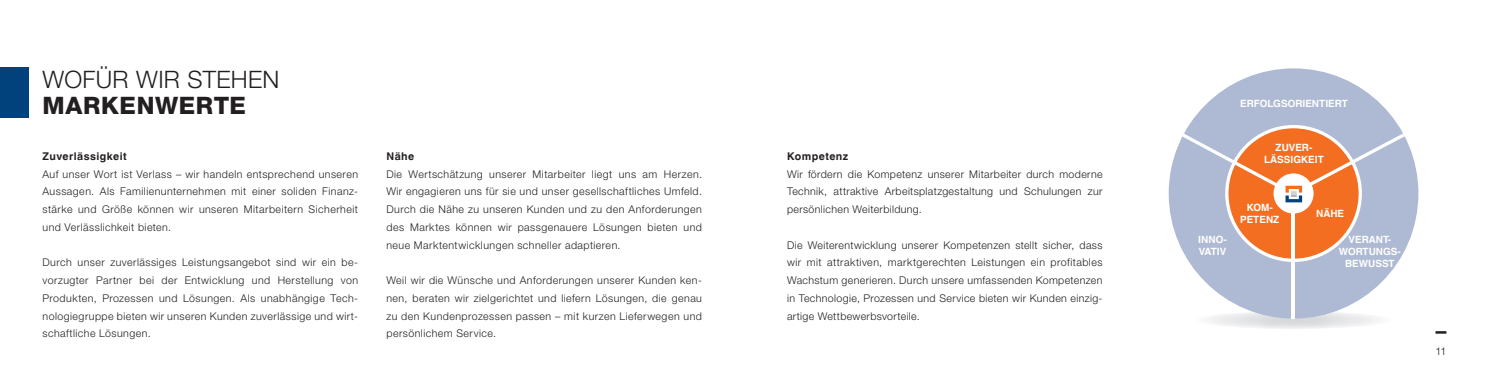
<style>
.page{position:relative;width:1489px;height:373px;background:#fff}
.page>*{position:absolute;margin:0;border:0;box-sizing:border-box;transform-origin:0 0}
.LÄPPLE_CD_Headline{font:300 24px "Helvetica Neue LT Pro";letter-spacing:.01em;color:#231f20}
.LÄPPLE_CD_Headline-2{font:800 24px "Helvetica Neue LT Pro";letter-spacing:.025em;color:#231f20}
.Fliesstext_Headline{font:300 10.62px/17.8px "Helvetica Neue LT Pro";letter-spacing:.04em;color:#231f20;text-align:justify}
.Fliesstext_Headline-2{font:700 10.62px "Helvetica World";letter-spacing:.045em;color:#231f20}
.t1{font:700 10px/11.9px "Helvetica World";color:#fff;text-align:center}
</style>
<div class="page">
<div style="left:0;top:67px;width:28px;height:50px;background:#01427c"></div>
<img style="left:1208px;top:310px;width:171px;height:18px">
<div style="left:1168px;top:68px;width:250px;height:250px;background:#aeb9d3;border-radius:50%"></div>
<hr style="left:1291px;top:194px;width:3px;height:124px;background:#fff">
<svg style="left:1182px;top:125px;width:222px;height:136px"></svg>
<svg style="left:1435px;top:331px;width:11px;height:2px"></svg>
<p class="LÄPPLE_CD_Headline" style="left:43px;top:65px;width:238px">WOFÜR WIR STEHEN</p>
<p class="LÄPPLE_CD_Headline-2" style="left:43px;top:90px;width:205px">MARKENWERTE</p>
<p class="Fliesstext_Headline-2" style="left:43px;top:150px;width:86px">Zuverlässigkeit</p>
<p class="Fliesstext_Headline" style="left:43px;top:164px;width:317px">Auf unser Wort ist Verlass – wir handeln entsprechend unseren Aussagen. Als Familienunternehmen mit einer soliden Finanz&shy;stärke und Größe können wir unseren Mitarbeitern Sicherheit und Verlässlichkeit bieten.</p>
<p class="Fliesstext_Headline" style="left:43px;top:253px;width:317px">Durch unser zuverlässiges Leistungsangebot sind wir ein be&shy;vorzugter Partner bei der Entwicklung und Herstellung von Produkten, Prozessen und Lösungen. Als unabhängige Tech&shy;nologiegruppe bieten wir unseren Kunden zuverlässige und wirt&shy;schaftliche Lösungen.</p>
<p class="Fliesstext_Headline-2" style="left:386px;top:150px;width:29px">Nähe</p>
<p class="Fliesstext_Headline" style="left:386px;top:164px;width:317px">Die Wertschätzung unserer Mitarbeiter liegt uns am Herzen.<br>Wir engagieren uns für sie und unser gesellschaftliches Umfeld.<br>Durch die Nähe zu unseren Kunden und zu den Anforderungen des Marktes können wir passgenauere Lösungen bieten und neue Marktentwicklungen schneller adaptieren.</p>
<p class="Fliesstext_Headline" style="left:386px;top:271px;width:317px">Weil wir die Wünsche und Anforderungen unserer Kunden ken&shy;nen, beraten wir zielgerichtet und liefern Lösungen, die genau zu den Kundenprozessen passen – mit kurzen Lieferwegen und persönlichem Service.</p>
<p class="Fliesstext_Headline-2" style="left:787px;top:150px;width:63px">Kompetenz</p>
<p class="Fliesstext_Headline" style="left:787px;top:164px;width:317px">Wir fördern die Kompetenz unserer Mitarbeiter durch moderne Technik, attraktive Arbeitsplatzgestaltung und Schulungen zur persönlichen Weiterbildung.</p>
<p class="Fliesstext_Headline" style="left:787px;top:235px;width:317px">Die Weiterentwicklung unserer Kompetenzen stellt sicher, dass wir mit attraktiven, marktgerechten Leistungen ein profitables Wachstum generieren. Durch unsere umfassenden Kompetenzen in Technologie, Prozessen und Service bieten wir Kunden einzig&shy;artige Wettbewerbsvorteile.</p>
<p class="t1" style="left:1240px;top:97px;width:109px">ERFOLGSORIENTIERT</p>
<p class="t1" style="left:1263px;top:141px;width:61px">ZUVER-<br>LÄSSIGKEIT</p>
<p class="t1" style="left:1198px;top:233px;width:30px;text-align:left">INNO-<br>VATIV</p>
<p class="t1" style="left:1239px;top:201px;width:41px">KOM-<br>PETENZ</p>
<p class="t1" style="left:1315px;top:207px;width:30px">NÄHE</p>
<p class="t1" style="left:1338px;top:233px;width:63px">VERANT-<br>WORTUNGS-<br>BEWUSST</p>
<p class="Fliesstext_Headline" style="left:1435px;top:341px;width:12px">11</p>
</div>
